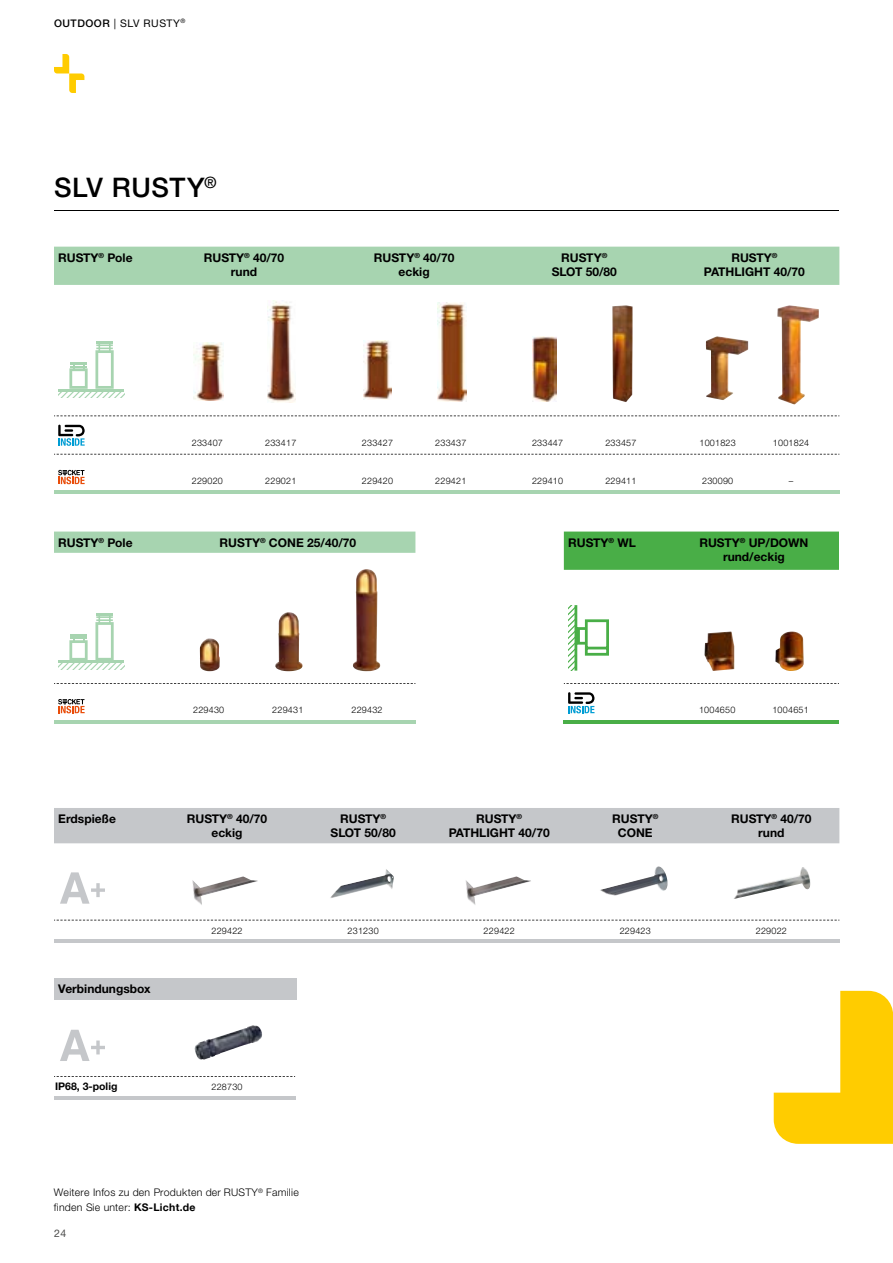
<style>
.page{position:relative;width:893px;height:1263px;background:#fff}
.page>*{position:absolute;margin:0;border:0;box-sizing:border-box;transform-origin:0 0}
.t1{font:500 27px "Helvetica Neue LTW1 G";letter-spacing:.02em;color:#000}
.t2{font:700 12px/14.4px "Helvetica Neue LTW1 G";color:#000;text-align:center}
.t3{font:300 10.5px/14.5px "Helvetica Neue LTW1 G";letter-spacing:.025em;color:#000}
.t4{font:10.5px "Helvetica Neue LTW1 G";letter-spacing:.05em;color:#000}
.t5{font:700 10.5px "Helvetica Neue LTW1 G";color:#000}
.t6{font:10.5px "Helvetica Neue LTW1 G";color:#494948}
.t7{font:300 9px "Helvetica Neue LTW1 G";letter-spacing:.025em;color:#000}
.s1{font-weight:500}
.s2{font-family:"Helvetica Neue";font-weight:700}
</style>
<div class="page">
<svg style="left:54px;top:54px;width:30px;height:39px"></svg>
<hr style="left:54px;top:210px;width:785px;height:1px;background:#000">
<img style="left:267px;top:300px;width:29px;height:102px">
<img style="left:193px;top:342px;width:30px;height:58px">
<img style="left:363px;top:341px;width:28px;height:59px">
<img style="left:437px;top:303px;width:30px;height:98px">
<img style="left:612px;top:305px;width:21px;height:97px">
<img style="left:532px;top:337px;width:24px;height:64px">
<img style="left:706px;top:336px;width:42px;height:64px">
<img style="left:777px;top:305px;width:42px;height:99px">
<img style="left:275px;top:612px;width:27px;height:59px">
<img style="left:353px;top:569px;width:27px;height:102px">
<img style="left:200px;top:638px;width:20px;height:33px">
<img style="left:330px;top:869px;width:64px;height:29px">
<img style="left:600px;top:866px;width:68px;height:30px">
<img style="left:465px;top:876px;width:66px;height:29px">
<img style="left:194px;top:1025px;width:68px;height:35px">
<img style="left:734px;top:867px;width:76px;height:32px">
<img style="left:192px;top:876px;width:66px;height:29px">
<svg style="left:58px;top:425px;width:27px;height:21px"></svg>
<svg style="left:568px;top:692px;width:26px;height:21px"></svg>
<hr style="left:96px;top:341px;width:17px;height:3px;background:#a7d4b0">
<svg style="left:59px;top:344px;width:65px;height:54px"></svg>
<svg style="left:59px;top:613px;width:65px;height:57px"></svg>
<svg style="left:568px;top:605px;width:41px;height:66px"></svg>
<svg style="left:60px;top:872px;width:45px;height:32px"></svg>
<svg style="left:60px;top:1030px;width:45px;height:31px"></svg>
<svg style="left:774px;top:991px;width:119px;height:153px"></svg>
<img style="left:705px;top:631px;width:29px;height:40px">
<img style="left:775px;top:631px;width:29px;height:40px">
<svg style="left:58px;top:470px;width:27px;height:14px"></svg>
<svg style="left:58px;top:699px;width:27px;height:14px"></svg>
<svg style="left:54px;top:454px;width:785px;height:1px"></svg>
<svg style="left:54px;top:415px;width:785px;height:1px"></svg>
<hr style="left:54px;top:491px;width:105px;height:3px;background:#a7d4b0">
<hr style="left:159px;top:491px;width:85px;height:3px;background:#a7d4b0">
<hr style="left:244px;top:491px;width:85px;height:3px;background:#a7d4b0">
<hr style="left:329px;top:491px;width:85px;height:3px;background:#a7d4b0">
<hr style="left:414px;top:491px;width:85px;height:3px;background:#a7d4b0">
<hr style="left:499px;top:491px;width:85px;height:3px;background:#a7d4b0">
<hr style="left:584px;top:491px;width:85px;height:3px;background:#a7d4b0">
<hr style="left:669px;top:491px;width:85px;height:3px;background:#a7d4b0">
<hr style="left:754px;top:491px;width:85px;height:3px;background:#a7d4b0">
<svg style="left:54px;top:683px;width:361px;height:1px"></svg>
<hr style="left:54px;top:720px;width:106px;height:3px;background:#a7d4b0">
<hr style="left:160px;top:720px;width:85px;height:3px;background:#a7d4b0">
<hr style="left:245px;top:720px;width:85px;height:3px;background:#a7d4b0">
<hr style="left:330px;top:720px;width:85px;height:3px;background:#a7d4b0">
<svg style="left:564px;top:683px;width:275px;height:1px"></svg>
<hr style="left:564px;top:720px;width:105px;height:3px;background:#49ae47">
<hr style="left:669px;top:720px;width:85px;height:3px;background:#49ae47">
<hr style="left:754px;top:720px;width:85px;height:3px;background:#49ae47">
<div style="left:54px;top:247px;width:785px;height:38px;background:#a7d4b0"></div>
<svg style="left:54px;top:531px;width:361px;height:22px;background:#a9d5b2"></svg>
<div style="left:564px;top:531px;width:275px;height:39px;background:#49ae47"></div>
<div style="left:54px;top:978px;width:242px;height:21px;background:#c5c7ca"></div>
<div style="left:54px;top:808px;width:785px;height:35px;background:#c5c7ca"></div>
<svg style="left:54px;top:1076px;width:241px;height:1px"></svg>
<hr style="left:54px;top:1096px;width:105px;height:3px;background:#c5c7ca">
<hr style="left:159px;top:1096px;width:136px;height:3px;background:#c5c7ca">
<svg style="left:54px;top:920px;width:785px;height:1px"></svg>
<hr style="left:54px;top:940px;width:105px;height:3px;background:#c5c7ca">
<hr style="left:159px;top:940px;width:136px;height:3px;background:#c5c7ca">
<hr style="left:295px;top:940px;width:136px;height:3px;background:#c5c7ca">
<hr style="left:431px;top:940px;width:136px;height:3px;background:#c5c7ca">
<hr style="left:567px;top:940px;width:136px;height:3px;background:#c5c7ca">
<hr style="left:703px;top:940px;width:136px;height:3px;background:#c5c7ca">
<p class="t4" style="left:54px;top:16px;width:133px"><span class="s1">OUTDOOR</span> | SLV RUSTY<sup>®</sup></p>
<h1 class="t1" style="left:54px;top:171px;width:164px">SLV RUSTY<sup>®</sup></h1>
<p class="t2" style="left:58px;top:250px;width:76px">RUSTY<sup>®</sup> Pole</p>
<p class="t2" style="left:204px;top:250px;width:82px">RUSTY<sup>®</sup> 40/70 rund</p>
<p class="t2" style="left:374px;top:250px;width:82px">RUSTY<sup>®</sup> 40/70 eckig</p>
<p class="t2" style="left:552px;top:250px;width:67px">RUSTY<sup>®<br></sup>SLOT 50/80</p>
<p class="t2" style="left:704px;top:250px;width:103px">RUSTY<sup>®<br></sup>PATHLIGHT 40/70</p>
<p class="t7" style="left:192px;top:437px;width:33px">233407</p>
<p class="t7" style="left:265px;top:437px;width:33px">233417</p>
<p class="t7" style="left:362px;top:437px;width:33px">233427</p>
<p class="t7" style="left:435px;top:437px;width:33px">233437</p>
<p class="t7" style="left:532px;top:437px;width:33px">233447</p>
<p class="t7" style="left:605px;top:437px;width:33px">233457</p>
<p class="t7" style="left:699px;top:437px;width:38px">1001823</p>
<p class="t7" style="left:773px;top:437px;width:38px">1001824</p>
<p class="t7" style="left:192px;top:475px;width:33px">229020</p>
<p class="t7" style="left:265px;top:475px;width:33px">229021</p>
<p class="t7" style="left:362px;top:475px;width:33px">229420</p>
<p class="t7" style="left:435px;top:475px;width:33px">229421</p>
<p class="t7" style="left:532px;top:475px;width:33px">229410</p>
<p class="t7" style="left:605px;top:475px;width:33px">229411</p>
<p class="t7" style="left:702px;top:475px;width:33px">230090</p>
<p class="t7" style="left:789px;top:475px;width:6px">–</p>
<p class="t2" style="left:58px;top:535px;width:76px">RUSTY<sup>®</sup> Pole</p>
<p class="t2" style="left:220px;top:535px;width:138px">RUSTY<sup>®</sup> CONE 25/40/70</p>
<p class="t2" style="left:568px;top:535px;width:69px">RUSTY<sup>®</sup> WL</p>
<p class="t2" style="left:699px;top:535px;width:111px">RUSTY<sup>®</sup> UP/DOWN rund/eckig</p>
<p class="t7" style="left:193px;top:705px;width:33px">229430</p>
<p class="t7" style="left:272px;top:705px;width:33px">229431</p>
<p class="t7" style="left:351px;top:705px;width:33px">229432</p>
<p class="t7" style="left:699px;top:705px;width:38px">1004650</p>
<p class="t7" style="left:772px;top:705px;width:38px">1004651</p>
<p class="t2" style="left:58px;top:811px;width:59px">Erdspieße</p>
<p class="t2" style="left:187px;top:811px;width:82px">RUSTY<sup>®</sup> 40/70 eckig</p>
<p class="t2" style="left:331px;top:811px;width:67px">RUSTY<sup>®<br></sup>SLOT 50/80</p>
<p class="t2" style="left:449px;top:811px;width:103px">RUSTY<sup>®<br></sup>PATHLIGHT 40/70</p>
<p class="t2" style="left:612px;top:811px;width:47px">RUSTY<sup>®<br></sup>CONE</p>
<p class="t2" style="left:731px;top:811px;width:82px">RUSTY<sup>®</sup> 40/70 rund</p>
<p class="t2" style="left:58px;top:981px;width:94px">Verbindungsbox</p>
<p class="t7" style="left:211px;top:925px;width:33px">229422</p>
<p class="t7" style="left:348px;top:925px;width:33px">231230</p>
<p class="t7" style="left:484px;top:925px;width:33px">229422</p>
<p class="t7" style="left:620px;top:925px;width:33px">229423</p>
<p class="t7" style="left:756px;top:925px;width:33px">229022</p>
<p class="t5" style="left:55px;top:1080px;width:64px">IP68, 3-polig</p>
<p class="t7" style="left:211px;top:1081px;width:33px">228730</p>
<p class="t3" style="left:54px;top:1185px;width:246px">Weitere Infos zu den Produkten der RUSTY<sup>®</sup> Familie finden Sie unter: <span class="s2">KS-Licht.de</span></p>
<p class="t6" style="left:54px;top:1227px;width:14px">24</p>
</div>
